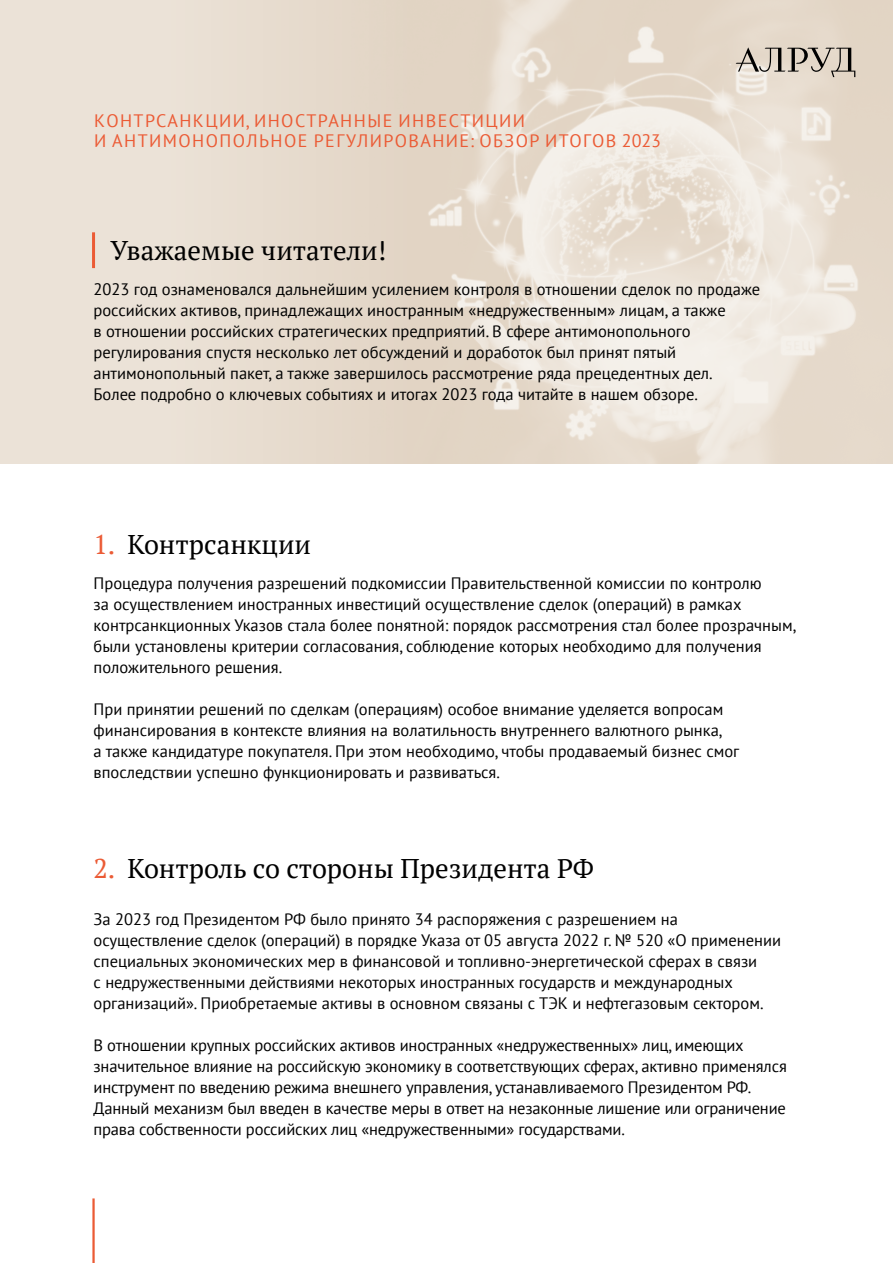
<style>
.page{position:relative;width:893px;height:1263px;background:#fff}
.page>*{position:absolute;margin:0;border:0;box-sizing:border-box;transform-origin:0 0}
.t1{font:27px "PT Serif";color:#000}
.t2{font:18px/19.5px "PT Sans";letter-spacing:.08em;color:#eb5b35}
.t3{font:16.5px/21px "PT Sans";color:#000}
.s1{color:#eb5b35}
</style>
<div class="page">
<img style="left:0;top:0;width:893px;height:463px">
<hr style="left:92px;top:232px;width:3px;height:36px;background:#eb5b35">
<hr style="left:92px;top:1198px;width:3px;height:65px;background:#eb5b35">
<svg style="left:736px;top:47px;width:119px;height:30px"></svg>
<p class="t2" style="left:94px;top:111px;width:568px">КОНТРСАНКЦИИ, ИНОСТРАННЫЕ ИНВЕСТИЦИИ<br>И АНТИМОНОПОЛЬНОЕ РЕГУЛИРОВАНИЕ: ОБЗОР ИТОГОВ 2023</p>
<h1 class="t1" style="left:111px;top:233px;width:277px">Уважаемые читатели!</h1>
<p class="t3" style="left:94px;top:279px;width:668px">2023 год ознаменовался дальнейшим усилением контроля в отношении сделок по продаже российских активов, принадлежащих иностранным «недружественным» лицам, а также<br>в отношении российских стратегических предприятий. В сфере антимонопольного регулирования спустя несколько лет обсуждений и доработок был принят пятый антимонопольный пакет, а также завершилось рассмотрение ряда прецедентных дел.<br>Более подробно о ключевых событиях и итогах 2023 года читайте в нашем обзоре.</p>
<h1 class="t1" style="left:94px;top:527px;width:219px"><span class="s1">1.</span> Контрсанкции</h1>
<p class="t3" style="left:94px;top:573px;width:704px">Процедура получения разрешений подкомиссии Правительственной комиссии по контролю<br>за осуществлением иностранных инвестиций осуществление сделок (операций) в рамках контрсанкционных Указов стала более понятной: порядок рассмотрения стал более прозрачным, были установлены критерии согласования, соблюдение которых необходимо для получения положительного решения.</p>
<p class="t3" style="left:94px;top:699px;width:647px">При принятии решений по сделкам (операциям) особое внимание уделяется вопросам финансирования в контексте влияния на волатильность внутреннего валютного рынка,<br>а также кандидатуре покупателя. При этом необходимо, чтобы продаваемый бизнес смог впоследствии успешно функционировать и развиваться.</p>
<h1 class="t1" style="left:94px;top:851px;width:502px"><span class="s1">2.</span> Контроль со стороны Президента РФ</h1>
<p class="t3" style="left:94px;top:909px;width:689px">За 2023 год Президентом РФ было принято 34 распоряжения с разрешением на осуществление сделок (операций) в порядке Указа от 05 августа 2022 г. № 520 «О применении специальных экономических мер в финансовой и топливно-энергетической сферах в связи<br>с недружественными действиями некоторых иностранных государств и международных организаций». Приобретаемые активы в основном связаны с ТЭК и нефтегазовым сектором.</p>
<p class="t3" style="left:94px;top:1035px;width:695px">В отношении крупных российских активов иностранных «недружественных» лиц, имеющих значительное влияние на российскую экономику в соответствующих сферах, активно применялся инструмент по введению режима внешнего управления, устанавливаемого Президентом РФ.<br>Данный механизм был введен в качестве меры в ответ на незаконные лишение или ограничение права собственности российских лиц «недружественными» государствами.</p>
</div>
